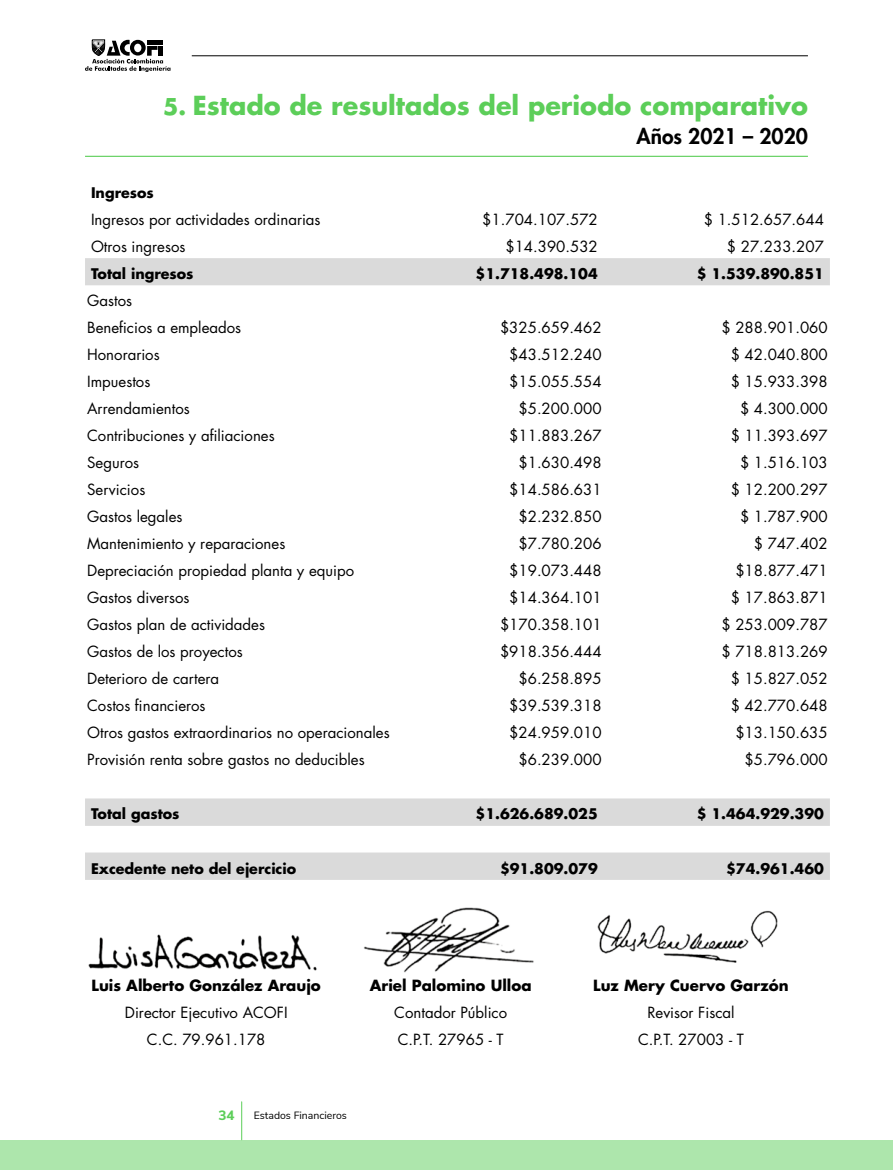
<style>
.page{position:relative;width:893px;height:1170px;background:#fff}
.page>*{position:absolute;margin:0;border:0;box-sizing:border-box;transform-origin:0 0}
.t1{font:700 25.5px "Futura Std";color:#5cce59}
.t2{font:800 21px "Futura Std";color:#000}
.t3{font:15px/27px "Futura Std";color:#000}
.t4{font:700 15px "Futura Std";color:#000}
.t5{font:700 14.25px "Futura Std";color:#000}
.t6{font:800 13.5px "Nunito Sans";color:#5cce59}
.t7{font:10.5px "Nunito Sans";color:#000}
.s1{font-size:22.5px}
</style>
<div class="page">
<hr style="left:241px;top:1101px;width:1px;height:38px;background:#5cce59">
<svg style="left:85px;top:40px;width:85px;height:32px"></svg>
<hr style="left:192px;top:55px;width:616px;height:1px;background:#000">
<div style="left:0;top:1140px;width:893px;height:29px;background:#ade6ac"></div>
<hr style="left:85px;top:156px;width:723px;height:1px;background:#5cce59">
<svg style="left:85px;top:258px;width:745px;height:621px;fill:#dadada"></svg>
<svg style="left:85px;top:285px;width:745px;height:484px"></svg>
<img style="left:88px;top:934px;width:229px;height:37px">
<img style="left:364px;top:907px;width:170px;height:66px">
<img style="left:597px;top:910px;width:181px;height:53px">
<h1 class="t1" style="left:163px;top:88px;width:646px"><span class="s1">5.</span> Estado de resultados del periodo comparativo</h1>
<h2 class="t2" style="left:636px;top:123px;width:173px">Años 2021 – 2020</h2>
<p class="t5" style="left:91px;top:183px;width:64px">Ingresos</p>
<p class="t3" style="left:91px;top:206px;width:231px">Ingresos por actividades ordinarias</p>
<p class="t3" style="left:482px;top:206px;width:117px">$1.704.107.572</p>
<p class="t3" style="left:704px;top:206px;width:122px">$ 1.512.657.644</p>
<p class="t3" style="left:91px;top:233px;width:96px">Otros ingresos</p>
<p class="t3" style="left:505px;top:233px;width:94px">$14.390.532</p>
<p class="t3" style="left:727px;top:233px;width:99px">$ 27.233.207</p>
<p class="t5" style="left:91px;top:264px;width:104px">Total ingresos</p>
<p class="t5" style="left:476px;top:264px;width:124px">$1.718.498.104</p>
<p class="t5" style="left:697px;top:264px;width:129px">$ 1.539.890.851</p>
<p class="t3" style="left:87px;top:287px;width:156px">Gastos<br>Beneficios a empleados</p>
<p class="t3" style="left:500px;top:314px;width:103px">$325.659.462</p>
<p class="t3" style="left:721px;top:314px;width:108px">$ 288.901.060</p>
<p class="t3" style="left:87px;top:341px;width:74px">Honorarios</p>
<p class="t3" style="left:509px;top:341px;width:94px">$43.512.240</p>
<p class="t3" style="left:731px;top:341px;width:99px">$ 42.040.800</p>
<p class="t3" style="left:87px;top:368px;width:65px">Impuestos</p>
<p class="t3" style="left:509px;top:368px;width:94px">$15.055.554</p>
<p class="t3" style="left:731px;top:368px;width:99px">$ 15.933.398</p>
<p class="t3" style="left:87px;top:395px;width:104px">Arrendamientos</p>
<p class="t3" style="left:518px;top:395px;width:85px">$5.200.000</p>
<p class="t3" style="left:740px;top:395px;width:89px">$ 4.300.000</p>
<p class="t3" style="left:87px;top:422px;width:189px">Contribuciones y afiliaciones</p>
<p class="t3" style="left:509px;top:422px;width:94px">$11.883.267</p>
<p class="t3" style="left:731px;top:422px;width:99px">$ 11.393.697</p>
<p class="t3" style="left:87px;top:449px;width:53px">Seguros</p>
<p class="t3" style="left:518px;top:449px;width:85px">$1.630.498</p>
<p class="t3" style="left:740px;top:449px;width:89px">$ 1.516.103</p>
<p class="t3" style="left:87px;top:476px;width:60px">Servicios</p>
<p class="t3" style="left:509px;top:476px;width:94px">$14.586.631</p>
<p class="t3" style="left:731px;top:476px;width:99px">$ 12.200.297</p>
<p class="t3" style="left:87px;top:503px;width:97px">Gastos legales</p>
<p class="t3" style="left:518px;top:503px;width:85px">$2.232.850</p>
<p class="t3" style="left:740px;top:503px;width:89px">$ 1.787.900</p>
<p class="t3" style="left:87px;top:530px;width:200px">Mantenimiento y reparaciones</p>
<p class="t3" style="left:518px;top:530px;width:85px">$7.780.206</p>
<p class="t3" style="left:754px;top:530px;width:75px">$ 747.402</p>
<p class="t3" style="left:87px;top:557px;width:268px">Depreciación propiedad planta y equipo</p>
<p class="t3" style="left:509px;top:557px;width:94px">$19.073.448</p>
<p class="t3" style="left:735px;top:557px;width:94px">$18.877.471</p>
<p class="t3" style="left:87px;top:584px;width:104px">Gastos diversos</p>
<p class="t3" style="left:509px;top:584px;width:94px">$14.364.101</p>
<p class="t3" style="left:731px;top:584px;width:99px">$ 17.863.871</p>
<p class="t3" style="left:87px;top:611px;width:179px">Gastos plan de actividades</p>
<p class="t3" style="left:500px;top:611px;width:103px">$170.358.101</p>
<p class="t3" style="left:721px;top:611px;width:108px">$ 253.009.787</p>
<p class="t3" style="left:87px;top:638px;width:157px">Gastos de los proyectos</p>
<p class="t3" style="left:500px;top:638px;width:103px">$918.356.444</p>
<p class="t3" style="left:721px;top:638px;width:108px">$ 718.813.269</p>
<p class="t3" style="left:87px;top:665px;width:134px">Deterioro de cartera</p>
<p class="t3" style="left:518px;top:665px;width:85px">$6.258.895</p>
<p class="t3" style="left:731px;top:665px;width:99px">$ 15.827.052</p>
<p class="t3" style="left:87px;top:692px;width:120px">Costos financieros</p>
<p class="t3" style="left:509px;top:692px;width:94px">$39.539.318</p>
<p class="t3" style="left:731px;top:692px;width:99px">$ 42.770.648</p>
<p class="t3" style="left:87px;top:719px;width:304px">Otros gastos extraordinarios no operacionales</p>
<p class="t3" style="left:509px;top:719px;width:94px">$24.959.010</p>
<p class="t3" style="left:735px;top:719px;width:94px">$13.150.635</p>
<p class="t3" style="left:87px;top:746px;width:279px">Provisión renta sobre gastos no deducibles</p>
<p class="t3" style="left:518px;top:746px;width:85px">$6.239.000</p>
<p class="t3" style="left:745px;top:746px;width:85px">$5.796.000</p>
<p class="t5" style="left:91px;top:804px;width:90px">Total gastos</p>
<p class="t5" style="left:476px;top:804px;width:124px">$1.626.689.025</p>
<p class="t5" style="left:697px;top:804px;width:129px">$ 1.464.929.390</p>
<p class="t5" style="left:91px;top:858px;width:207px">Excedente neto del ejercicio</p>
<p class="t5" style="left:500px;top:858px;width:99px">$91.809.079</p>
<p class="t5" style="left:726px;top:858px;width:99px">$74.961.460</p>
<p class="t4" style="left:92px;top:974px;width:231px">Luis Alberto González Araujo</p>
<p class="t3" style="left:125px;top:998px;width:164px;text-align:center">Director Ejecutivo ACOFI<br>C.C. 79.961.178</p>
<p class="t4" style="left:370px;top:974px;width:163px">Ariel Palomino Ulloa</p>
<p class="t3" style="left:394px;top:998px;width:114px">Contador Público<br>C.P.T. 27965 - T</p>
<p class="t6" style="left:218px;top:1105px;width:18px">34</p>
<p class="t7" style="left:254px;top:1107px;width:95px">Estados Financieros</p>
<p class="t4" style="left:593px;top:974px;width:197px">Luz Mery Cuervo Garzón</p>
<p class="t3" style="left:638px;top:998px;width:107px;text-align:center">Revisor Fiscal<br>C.P.T. 27003 - T</p>
</div>
